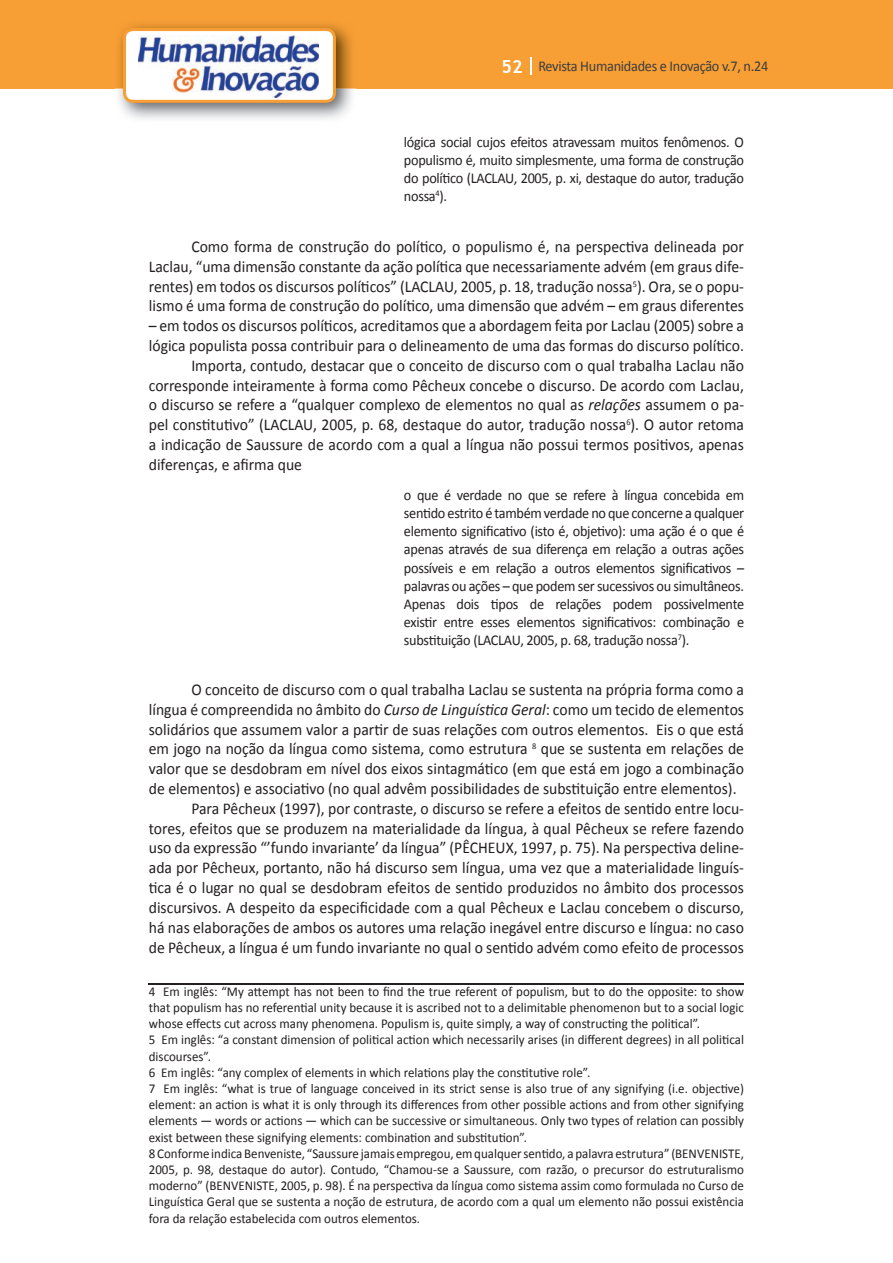
<style>
.page{position:relative;width:893px;height:1263px;background:#fff}
.page>*{position:absolute;margin:0;border:0;box-sizing:border-box;transform-origin:0 0}
.t1{font:16.5px/19.8px "Calibri";color:#231f20;text-align:justify;scale:.95 1}
.t2{font:15px/18px "Calibri";letter-spacing:-.02em;color:#231f20;text-align:justify;scale:.95 1}
.t3{font:15px "Calibri";letter-spacing:-.02em;color:#3e3e3f;scale:.95 1}
.t4{font:13.5px/16.2px "Calibri";color:#231f20;scale:.96 1}
.s1{font-family:"Trebuchet MS";font-weight:700;font-size:18px;color:#fff}
.s2{font-style:italic}
</style>
<div class="page">
<div style="left:0;top:0;width:893px;height:88px;background:#f79e34"></div>
<svg style="left:530px;top:57px;width:2px;height:18px"></svg>
<img style="left:115px;top:24px;width:241px;height:95px">
<svg style="left:123px;top:28px;width:213px;height:75px"></svg>
<hr style="left:149px;top:983px;width:595px;height:1px;background:#231f20">
<p class="t3" style="left:501px;top:57px;width:282px"><span class="s1">52</span> Revista Humanidades e Inovação v.7, n.24</p>
<p class="t2" style="left:404px;top:133px;width:359px">lógica social cujos efeitos atravessam muitos fenômenos. O populismo é, muito simplesmente, uma forma de construção do político (LACLAU, 2005, p. xi, destaque do autor, tradução nossa<sup>4</sup>).</p>
<p class="t1" style="left:149px;top:237px;width:628px;text-indent:43px">Como forma de construção do político, o populismo é, na perspectiva delineada por Laclau, “uma dimensão constante da ação política que necessariamente advém (em graus dife&shy;rentes) em todos os discursos políticos” (LACLAU, 2005, p. 18, tradução nossa<sup>5</sup>). Ora, se o popu&shy;lismo é uma forma de construção do político, uma dimensão que advém – em graus diferentes</p>
<p class="t1" style="left:149px;top:316px;width:628px">– em todos os discursos políticos, acreditamos que a abordagem feita por Laclau (2005) sobre a</p>
<p class="t1" style="left:149px;top:336px;width:628px">lógica populista possa contribuir para o delineamento de uma das formas do discurso político.</p>
<p class="t1" style="left:191px;top:355px;width:583px">Importa, contudo, destacar que o conceito de discurso com o qual trabalha Laclau não</p>
<p class="t1" style="left:149px;top:375px;width:628px">corresponde inteiramente à forma como Pêcheux concebe o discurso. De acordo com Laclau,</p>
<p class="t1" style="left:149px;top:395px;width:628px">o discurso se refere a “qualquer complexo de elementos no qual as <span class="s2">relações</span> assumem o pa-</p>
<p class="t1" style="left:149px;top:415px;width:628px">pel constitutivo” (LACLAU, 2005, p. 68, destaque do autor, tradução nossa<sup>6</sup>). O autor retoma</p>
<p class="t1" style="left:149px;top:435px;width:628px">a indicação de Saussure de acordo com a qual a língua não possui termos positivos, apenas</p>
<p class="t1" style="left:149px;top:454px;width:163px">diferenças, e afirma que</p>
<p class="t2" style="left:404px;top:486px;width:360px">o que é verdade no que se refere à língua concebida em sentido estrito é também verdade no que concerne a qualquer elemento significativo (isto é, objetivo): uma ação é o que é apenas através de sua diferença em relação a outras ações possíveis e em relação a outros elementos significativos – palavras ou ações – que podem ser sucessivos ou simultâneos.<br>Apenas dois tipos de relações podem possivelmente existir entre esses elementos significativos: combinação e substituição (LACLAU, 2005, p. 68, tradução nossa<sup>7</sup>).</p>
<p class="t1" style="left:191px;top:680px;width:583px">O conceito de discurso com o qual trabalha Laclau se sustenta na própria forma como a</p>
<p class="t1" style="left:149px;top:699px;width:628px">língua é compreendida no âmbito do <span class="s2">Curso de Linguística Geral</span>: como um tecido de elementos</p>
<p class="t1" style="left:149px;top:719px;width:628px">solidários que assumem valor a partir de suas relações com outros elementos. Eis o que está</p>
<p class="t1" style="left:149px;top:739px;width:628px">em jogo na noção da língua como sistema, como estrutura <sup>8</sup> que se sustenta em relações de</p>
<p class="t1" style="left:149px;top:759px;width:628px">valor que se desdobram em nível dos eixos sintagmático (em que está em jogo a combinação</p>
<p class="t1" style="left:149px;top:779px;width:620px">de elementos) e associativo (no qual advêm possibilidades de substituição entre elementos).</p>
<p class="t1" style="left:191px;top:798px;width:583px">Para Pêcheux (1997), por contraste, o discurso se refere a efeitos de sentido entre locu-</p>
<p class="t1" style="left:149px;top:818px;width:628px">tores, efeitos que se produzem na materialidade da língua, à qual Pêcheux se refere fazendo</p>
<p class="t1" style="left:149px;top:838px;width:628px">uso da expressão “’fundo invariante’ da língua” (PÊCHEUX, 1997, p. 75). Na perspectiva deline-</p>
<p class="t1" style="left:149px;top:858px;width:628px">ada por Pêcheux, portanto, não há discurso sem língua, uma vez que a materialidade linguís-</p>
<p class="t1" style="left:149px;top:878px;width:628px">tica é o lugar no qual se desdobram efeitos de sentido produzidos no âmbito dos processos</p>
<p class="t1" style="left:149px;top:897px;width:628px">discursivos. A despeito da especificidade com a qual Pêcheux e Laclau concebem o discurso,</p>
<p class="t1" style="left:149px;top:917px;width:628px">há nas elaborações de ambos os autores uma relação inegável entre discurso e língua: no caso</p>
<p class="t1" style="left:149px;top:937px;width:628px">de Pêcheux, a língua é um fundo invariante no qual o sentido advém como efeito de processos</p>
<p class="t4" style="left:149px;top:983px;width:621px">4 Em inglês: “My attempt has not been to find the true referent of populism, but to do the opposite: to show that populism has no referential unity because it is ascribed not to a delimitable phenomenon but to a social logic whose effects cut across many phenomena. Populism is, quite simply, a way of constructing the political”.<br>5 Em inglês: “a constant dimension of political action which necessarily arises (in different degrees) in all political discourses”.<br>6 Em inglês: “any complex of elements in which relations play the constitutive role”.<br>7 Em inglês: “what is true of language conceived in its strict sense is also true of any signifying (i.e. objective) element: an action is what it is only through its differences from other possible actions and from other signifying elements — words or actions — which can be successive or simultaneous. Only two types of relation can possibly exist between these signifying elements: combination and substitution”.<br>8 Conforme indica Benveniste, “Saussure jamais empregou, em qualquer sentido, a palavra estrutura” (BENVENISTE, 2005, p. 98, destaque do autor). Contudo, “Chamou-se a Saussure, com razão, o precursor do estruturalismo moderno” (BENVENISTE, 2005, p. 98). É na perspectiva da língua como sistema assim como formulada no Curso de Linguística Geral que se sustenta a noção de estrutura, de acordo com a qual um elemento não possui existência fora da relação estabelecida com outros elementos.</p>
</div>
